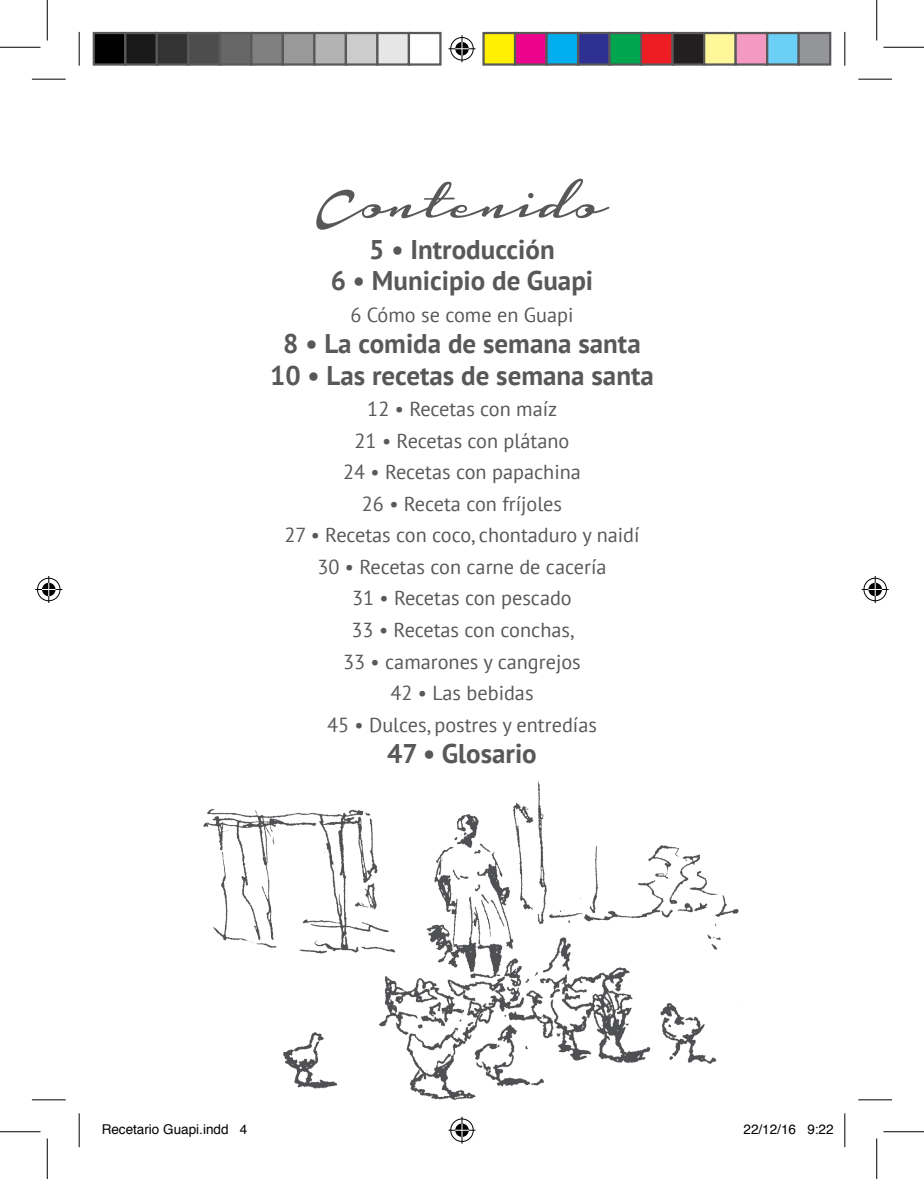
<style>
.page{position:relative;width:924px;height:1179px;background:#fff}
.page>*{position:absolute;margin:0;border:0;box-sizing:border-box;transform-origin:0 0}
.t1{font:58.5px "Housegrind Personal Use Only";letter-spacing:-.01em;color:#57585a}
.t2{font:700 27px/31.5px "PT Sans";color:#57585a;text-align:center}
.t3{font:20.25px/31.5px "PT Sans";color:#57585a;text-align:center}
.t4{font:13.5px "Helvetica";color:#000}
</style>
<div class="page">
<img style="left:203px;top:781px;width:536px;height:319px">
<hr style="left:32px;top:79px;width:34px;height:1px;background:#000">
<hr style="left:858px;top:79px;width:34px;height:1px;background:#000">
<hr style="left:32px;top:1099px;width:34px;height:1px;background:#000">
<hr style="left:858px;top:1099px;width:34px;height:1px;background:#000">
<hr style="left:79px;top:32px;width:1px;height:34px;background:#000">
<hr style="left:79px;top:1113px;width:1px;height:34px;background:#000">
<hr style="left:844px;top:32px;width:1px;height:34px;background:#000">
<hr style="left:844px;top:1113px;width:1px;height:34px;background:#000">
<hr style="left:0;top:47px;width:40px;height:1px;background:#000">
<hr style="left:883px;top:47px;width:41px;height:1px;background:#000">
<hr style="left:0;top:1131px;width:40px;height:1px;background:#000">
<hr style="left:883px;top:1131px;width:41px;height:1px;background:#000">
<hr style="left:47px;top:0;width:1px;height:41px;background:#000">
<hr style="left:47px;top:1138px;width:1px;height:41px;background:#000">
<hr style="left:876px;top:0;width:1px;height:41px;background:#000">
<hr style="left:876px;top:1138px;width:1px;height:41px;background:#000">
<svg style="left:448px;top:35px;width:27px;height:27px"></svg>
<svg style="left:448px;top:1116px;width:27px;height:27px"></svg>
<svg style="left:35px;top:576px;width:27px;height:27px"></svg>
<svg style="left:861px;top:576px;width:27px;height:27px"></svg>
<div style="left:94px;top:33px;width:31px;height:32px;background:#000"></div>
<div style="left:93px;top:32px;width:33px;height:34px;border:2px solid #595959"></div>
<div style="left:125px;top:33px;width:32px;height:32px;background:#1a1a1a"></div>
<div style="left:124px;top:32px;width:34px;height:34px;border:2px solid #595959"></div>
<div style="left:157px;top:33px;width:31px;height:32px;background:#333"></div>
<div style="left:156px;top:32px;width:33px;height:34px;border:2px solid #595959"></div>
<div style="left:188px;top:33px;width:32px;height:32px;background:#4d4d4d"></div>
<div style="left:187px;top:32px;width:34px;height:34px;border:2px solid #595959"></div>
<div style="left:220px;top:33px;width:31px;height:32px;background:#666"></div>
<div style="left:219px;top:32px;width:33px;height:34px;border:2px solid #595959"></div>
<div style="left:251px;top:33px;width:32px;height:32px;background:#808080"></div>
<div style="left:250px;top:32px;width:34px;height:34px;border:2px solid #595959"></div>
<div style="left:283px;top:33px;width:31px;height:32px;background:#999"></div>
<div style="left:282px;top:32px;width:33px;height:34px;border:2px solid #595959"></div>
<div style="left:314px;top:33px;width:32px;height:32px;background:#b3b3b3"></div>
<div style="left:313px;top:32px;width:34px;height:34px;border:2px solid #595959"></div>
<div style="left:346px;top:33px;width:31px;height:32px;background:#ccc"></div>
<div style="left:345px;top:32px;width:33px;height:34px;border:2px solid #595959"></div>
<div style="left:377px;top:33px;width:32px;height:32px;background:#e6e6e6"></div>
<div style="left:376px;top:32px;width:34px;height:34px;border:2px solid #595959"></div>
<div style="left:408px;top:32px;width:33px;height:34px;border:2px solid #595959"></div>
<div style="left:483px;top:33px;width:32px;height:32px;background:#fff101"></div>
<div style="left:482px;top:32px;width:34px;height:34px;border:2px solid #595959"></div>
<div style="left:515px;top:33px;width:31px;height:32px;background:#ed028c"></div>
<div style="left:514px;top:32px;width:33px;height:34px;border:2px solid #595959"></div>
<div style="left:546px;top:33px;width:32px;height:32px;background:#00aeef"></div>
<div style="left:545px;top:32px;width:34px;height:34px;border:2px solid #595959"></div>
<div style="left:578px;top:33px;width:31px;height:32px;background:#2e3092"></div>
<div style="left:577px;top:32px;width:33px;height:34px;border:2px solid #595959"></div>
<div style="left:609px;top:33px;width:32px;height:32px;background:#00a54f"></div>
<div style="left:608px;top:32px;width:34px;height:34px;border:2px solid #595959"></div>
<div style="left:641px;top:33px;width:31px;height:32px;background:#ee1d23"></div>
<div style="left:640px;top:32px;width:33px;height:34px;border:2px solid #595959"></div>
<div style="left:672px;top:33px;width:32px;height:32px;background:#231f20"></div>
<div style="left:671px;top:32px;width:34px;height:34px;border:2px solid #595959"></div>
<div style="left:704px;top:33px;width:31px;height:32px;background:#fff79a"></div>
<div style="left:703px;top:32px;width:33px;height:34px;border:2px solid #595959"></div>
<div style="left:735px;top:33px;width:32px;height:32px;background:#f499c2"></div>
<div style="left:734px;top:32px;width:34px;height:34px;border:2px solid #595959"></div>
<div style="left:767px;top:33px;width:31px;height:32px;background:#6bcff6"></div>
<div style="left:766px;top:32px;width:33px;height:34px;border:2px solid #595959"></div>
<div style="left:798px;top:33px;width:32px;height:32px;background:#939598"></div>
<div style="left:797px;top:32px;width:34px;height:34px;border:2px solid #595959"></div>
<h1 class="t1" style="left:316px;top:171px;width:293px">Contenido</h1>
<h2 class="t2" style="left:331px;top:233px;width:264px">5 • Introducción<br>6 • Municipio de Guapi</h2>
<p class="t3" style="left:350px;top:298px;width:225px">6 Cómo se come en Guapi</p>
<h2 class="t2" style="left:270px;top:328px;width:385px">8 • La comida de semana santa<br>10 • Las recetas de semana santa</h2>
<p class="t3" style="left:284px;top:393px;width:357px">12 • Recetas con maíz<br>21 • Recetas con plátano<br>24 • Recetas con papachina<br>26 • Receta con fríjoles<br>27 • Recetas con coco, chontaduro y naidí<br>30 • Recetas con carne de cacería<br>31 • Recetas con pescado<br>33 • Recetas con conchas,<br>33 • camarones y cangrejos<br>42 • Las bebidas<br>45 • Dulces, postres y entredías</p>
<h2 class="t2" style="left:387px;top:737px;width:151px">47 • Glosario</h2>
<p class="t4" style="left:102px;top:1118px;width:147px">Recetario Guapi.indd 4</p>
<p class="t4" style="left:743px;top:1118px;width:92px">22/12/16 9:22</p>
</div>
